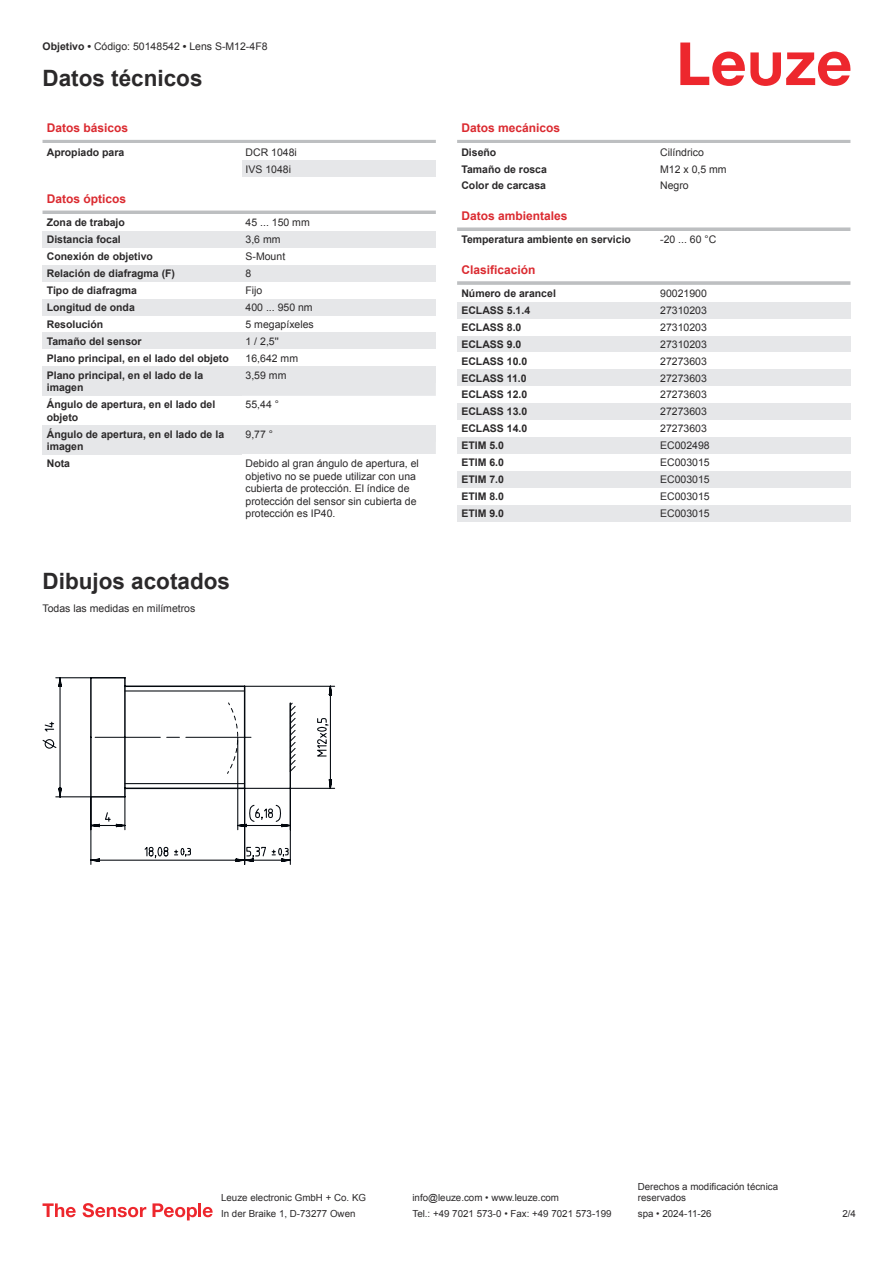
<style>
.page{position:relative;width:893px;height:1263px;background:#fff}
.page>*{position:absolute;margin:0;border:0;box-sizing:border-box;transform-origin:0 0}
.t1{font:700 22.5px "Arial";color:#2b292a}
.t2{font:700 12px "Arial";color:#db2a30}
.t3{font:700 10.5px/12.6px "Arial";color:#2b292a}
.t4{font:10.5px/12.6px "Arial";color:#2b292a}
.t5{font:9.75px/11.7px "Arial";color:#2b292a}
.s1{font-weight:700}
</style>
<div class="page">
<svg style="left:680px;top:43px;width:170px;height:43px"></svg>
<svg style="left:242px;top:383px;width:194px;height:71px;fill:#e6e7e9"></svg>
<hr style="left:43px;top:140px;width:393px;height:3px;background:#bdbfc1">
<div style="left:242px;top:160px;width:194px;height:17px;background:#e6e7e9"></div>
<hr style="left:43px;top:211px;width:393px;height:3px;background:#bdbfc1">
<div style="left:43px;top:231px;width:199px;height:17px;background:#e6e7e9"></div>
<div style="left:242px;top:231px;width:194px;height:17px;background:#e6e7e9"></div>
<div style="left:43px;top:265px;width:199px;height:17px;background:#e6e7e9"></div>
<div style="left:242px;top:265px;width:194px;height:17px;background:#e6e7e9"></div>
<div style="left:43px;top:299px;width:199px;height:17px;background:#e6e7e9"></div>
<div style="left:242px;top:299px;width:194px;height:17px;background:#e6e7e9"></div>
<div style="left:43px;top:332px;width:199px;height:17px;background:#e6e7e9"></div>
<div style="left:242px;top:332px;width:194px;height:17px;background:#e6e7e9"></div>
<div style="left:43px;top:366px;width:199px;height:30px;background:#e6e7e9"></div>
<div style="left:242px;top:366px;width:194px;height:17px;background:#e6e7e9"></div>
<div style="left:242px;top:396px;width:194px;height:17px;background:#fff"></div>
<div style="left:43px;top:425px;width:199px;height:30px;background:#e6e7e9"></div>
<div style="left:242px;top:425px;width:194px;height:17px;background:#e6e7e9"></div>
<hr style="left:457px;top:140px;width:393px;height:3px;background:#bdbfc1">
<svg style="left:457px;top:227px;width:393px;height:4px;background:#c4c6c8"></svg>
<hr style="left:457px;top:281px;width:393px;height:4px;background:#c6c8c9">
<div style="left:457px;top:302px;width:200px;height:17px;background:#e6e7e9"></div>
<div style="left:657px;top:302px;width:193px;height:17px;background:#e6e7e9"></div>
<div style="left:457px;top:336px;width:200px;height:16px;background:#e6e7e9"></div>
<div style="left:657px;top:336px;width:193px;height:16px;background:#e6e7e9"></div>
<div style="left:457px;top:369px;width:200px;height:17px;background:#e6e7e9"></div>
<div style="left:657px;top:369px;width:193px;height:17px;background:#e6e7e9"></div>
<div style="left:457px;top:403px;width:200px;height:17px;background:#e6e7e9"></div>
<div style="left:657px;top:403px;width:193px;height:17px;background:#e6e7e9"></div>
<div style="left:457px;top:437px;width:200px;height:17px;background:#e6e7e9"></div>
<div style="left:657px;top:437px;width:193px;height:17px;background:#e6e7e9"></div>
<div style="left:457px;top:471px;width:200px;height:17px;background:#e6e7e9"></div>
<div style="left:657px;top:471px;width:193px;height:17px;background:#e6e7e9"></div>
<div style="left:457px;top:505px;width:200px;height:16px;background:#e6e7e9"></div>
<div style="left:657px;top:505px;width:193px;height:16px;background:#e6e7e9"></div>
<svg style="left:43px;top:1203px;width:33px;height:14px"></svg>
<svg style="left:83px;top:1203px;width:63px;height:14px"></svg>
<svg style="left:153px;top:1203px;width:44px;height:17px"></svg>
<hr style="left:198px;top:1203px;width:3px;height:14px;background:#ed272d">
<svg style="left:203px;top:1207px;width:10px;height:10px"></svg>
<svg style="left:43px;top:677px;width:292px;height:188px"></svg>
<p class="t4" style="left:43px;top:41px;width:227px"><span class="s1">Objetivo •</span> Código: 50148542 <span class="s1">•</span> Lens S-M12-4F8</p>
<h1 class="t1" style="left:43px;top:70px;width:162px">Datos técnicos</h1>
<p class="t2" style="left:47px;top:123px;width:83px">Datos básicos</p>
<p class="t3" style="left:47px;top:147px;width:79px">Apropiado para</p>
<p class="t4" style="left:246px;top:144px;width:53px;line-height:17px">DCR 1048i<br>IVS 1048i</p>
<p class="t2" style="left:47px;top:194px;width:81px">Datos ópticos</p>
<p class="t3" style="left:47px;top:217px;width:80px">Zona de trabajo</p>
<p class="t4" style="left:246px;top:217px;width:66px">45 ... 150 mm</p>
<p class="t3" style="left:47px;top:234px;width:76px">Distancia focal</p>
<p class="t4" style="left:246px;top:234px;width:37px">3,6 mm</p>
<p class="t3" style="left:47px;top:251px;width:108px">Conexión de objetivo</p>
<p class="t4" style="left:246px;top:251px;width:41px">S-Mount</p>
<p class="t3" style="left:47px;top:268px;width:130px">Relación de diafragma (F)</p>
<p class="t4" style="left:246px;top:268px;width:7px">8</p>
<p class="t3" style="left:47px;top:285px;width:92px">Tipo de diafragma</p>
<p class="t4" style="left:246px;top:285px;width:18px">Fijo</p>
<p class="t3" style="left:47px;top:302px;width:90px">Longitud de onda</p>
<p class="t4" style="left:246px;top:302px;width:69px">400 ... 950 nm</p>
<p class="t3" style="left:47px;top:319px;width:58px">Resolución</p>
<p class="t4" style="left:246px;top:319px;width:70px">5 megapíxeles</p>
<p class="t3" style="left:47px;top:336px;width:96px">Tamaño del sensor</p>
<p class="t4" style="left:246px;top:336px;width:35px">1 / 2,5''</p>
<p class="t3" style="left:47px;top:353px;width:184px">Plano principal, en el lado del objeto</p>
<p class="t4" style="left:246px;top:353px;width:54px">16,642 mm</p>
<p class="t3" style="left:47px;top:369px;width:158px">Plano principal, en el lado de la imagen</p>
<p class="t4" style="left:246px;top:369px;width:42px">3,59 mm</p>
<p class="t3" style="left:47px;top:399px;width:170px">Ángulo de apertura, en el lado del objeto</p>
<p class="t4" style="left:246px;top:399px;width:35px">55,44 °</p>
<p class="t3" style="left:47px;top:428px;width:179px">Ángulo de apertura, en el lado de la imagen</p>
<p class="t4" style="left:246px;top:428px;width:29px">9,77 °</p>
<p class="t3" style="left:47px;top:458px;width:25px">Nota</p>
<p class="t4" style="left:246px;top:458px;width:175px">Debido al gran ángulo de apertura, el objetivo no se puede utilizar con una cubierta de protección. El índice de protección del sensor sin cubierta de protección es IP40.</p>
<h1 class="t1" style="left:43px;top:573px;width:189px">Dibujos acotados</h1>
<p class="t4" style="left:43px;top:603px;width:154px">Todas las medidas en milímetros</p>
<p class="t2" style="left:461px;top:123px;width:100px">Datos mecánicos</p>
<p class="t3" style="left:461px;top:147px;width:37px">Diseño</p>
<p class="t4" style="left:660px;top:147px;width:45px">Cilíndrico</p>
<p class="t3" style="left:461px;top:164px;width:87px">Tamaño de rosca</p>
<p class="t4" style="left:660px;top:164px;width:68px">M12 x 0,5 mm</p>
<p class="t3" style="left:461px;top:180px;width:86px">Color de carcasa</p>
<p class="t4" style="left:660px;top:180px;width:30px">Negro</p>
<p class="t2" style="left:461px;top:211px;width:108px">Datos ambientales</p>
<p class="t3" style="left:461px;top:234px;width:171px">Temperatura ambiente en servicio</p>
<p class="t4" style="left:660px;top:234px;width:58px">-20 ... 60 °C</p>
<p class="t2" style="left:461px;top:265px;width:76px">Clasificación</p>
<p class="t3" style="left:461px;top:288px;width:96px">Número de arancel</p>
<p class="t4" style="left:660px;top:288px;width:48px">90021900</p>
<p class="t3" style="left:461px;top:305px;width:70px">ECLASS 5.1.4</p>
<p class="t4" style="left:660px;top:305px;width:48px">27310203</p>
<p class="t3" style="left:461px;top:322px;width:62px">ECLASS 8.0</p>
<p class="t4" style="left:660px;top:322px;width:48px">27310203</p>
<p class="t3" style="left:461px;top:339px;width:62px">ECLASS 9.0</p>
<p class="t4" style="left:660px;top:339px;width:48px">27310203</p>
<p class="t3" style="left:461px;top:356px;width:67px">ECLASS 10.0</p>
<p class="t4" style="left:660px;top:356px;width:48px">27273603</p>
<p class="t3" style="left:461px;top:373px;width:67px">ECLASS 11.0</p>
<p class="t4" style="left:660px;top:373px;width:48px">27273603</p>
<p class="t3" style="left:461px;top:389px;width:67px">ECLASS 12.0</p>
<p class="t4" style="left:660px;top:389px;width:48px">27273603</p>
<p class="t3" style="left:461px;top:406px;width:67px">ECLASS 13.0</p>
<p class="t4" style="left:660px;top:406px;width:48px">27273603</p>
<p class="t3" style="left:461px;top:423px;width:67px">ECLASS 14.0</p>
<p class="t4" style="left:660px;top:423px;width:48px">27273603</p>
<p class="t3" style="left:461px;top:440px;width:44px">ETIM 5.0</p>
<p class="t4" style="left:660px;top:440px;width:51px">EC002498</p>
<p class="t3" style="left:461px;top:457px;width:44px">ETIM 6.0</p>
<p class="t4" style="left:660px;top:457px;width:51px">EC003015</p>
<p class="t3" style="left:461px;top:474px;width:44px">ETIM 7.0</p>
<p class="t4" style="left:660px;top:474px;width:51px">EC003015</p>
<p class="t3" style="left:461px;top:491px;width:44px">ETIM 8.0</p>
<p class="t4" style="left:660px;top:491px;width:51px">EC003015</p>
<p class="t3" style="left:461px;top:508px;width:44px">ETIM 9.0</p>
<p class="t4" style="left:660px;top:508px;width:51px">EC003015</p>
<p class="t5" style="left:221px;top:1193px;width:146px">Leuze electronic GmbH + Co. KG</p>
<p class="t5" style="left:412px;top:1193px;width:148px">info@leuze.com • www.leuze.com</p>
<p class="t5" style="left:638px;top:1181px;width:142px">Derechos a modificación técnica reservados</p>
<p class="t5" style="left:221px;top:1209px;width:136px">In der Braike 1, D-73277 Owen</p>
<p class="t5" style="left:412px;top:1209px;width:201px">Tel.: +49 7021 573-0 • Fax: +49 7021 573-199</p>
<p class="t5" style="left:638px;top:1209px;width:75px">spa • 2024-11-26</p>
<p class="t5" style="left:842px;top:1209px;width:15px">2 /4</p>
</div>
